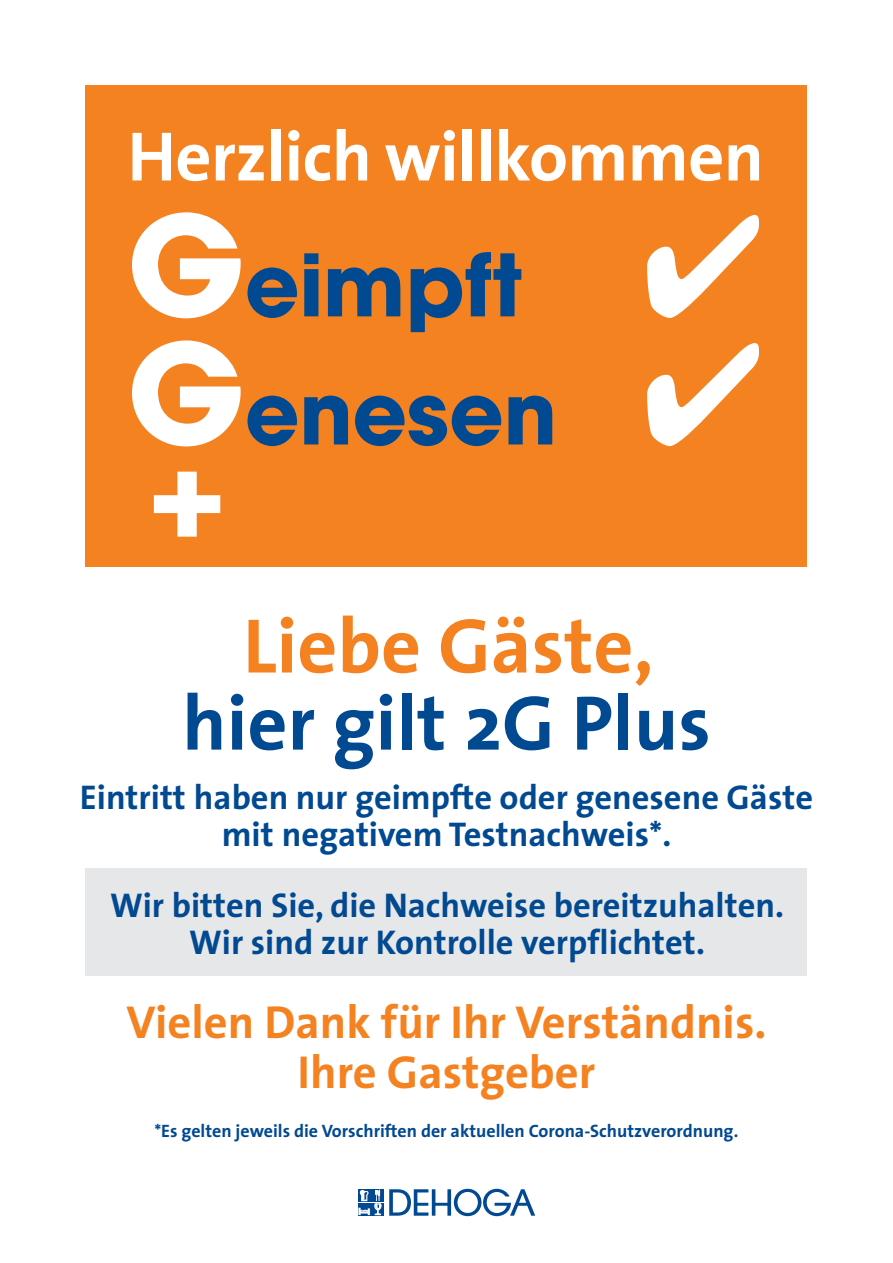
<style>
.page{position:relative;width:893px;height:1263px;background:#fff}
.page>*{position:absolute;margin:0;border:0;box-sizing:border-box;transform-origin:0 0}
.t1{font:700 153px "Avant Gard";color:#fff}
.t2{font:700 94.5px "Avant Gard";color:#014990}
.t3{font:700 78px "The Sans";color:#014990}
.t4{font:700 78px "The Sans";color:#f58220}
.t5{font:700 70.5px "The Sans";letter-spacing:-.01em;color:#fff}
.t6{font:700 46.5px "The Sans";color:#f58220}
.t7{font:700 34.5px/36.9px "The Sans";color:#014990;text-align:center}
.t8{font:700 18px "The Sans";color:#014990}
.s1{font-size:153px;color:#fff}
.s2{color:#fff}
</style>
<div class="page">
<div style="left:85px;top:868px;width:721px;height:107px;background:#e6e7e9"></div>
<div style="left:358px;top:1189px;width:12px;height:13px;background:#014990"></div>
<div style="left:371px;top:1189px;width:13px;height:13px;background:#014990"></div>
<svg style="left:358px;top:1203px;width:12px;height:13px"></svg>
<div style="left:371px;top:1203px;width:13px;height:13px;background:#014990"></div>
<svg style="left:359px;top:1189px;width:23px;height:26px"></svg>
<svg style="left:389px;top:1189px;width:146px;height:27px"></svg>
<div style="left:85px;top:85px;width:721px;height:482px;background:#f58220"></div>
<p class="t5" style="left:128px;top:129px;width:638px">Herzlich willkommen</p>
<p class="t2" style="left:128px;top:251px;width:638px"><span class="s1">G</span>eimpft <span class="s2">✔</span></p>
<p class="t2" style="left:128px;top:379px;width:638px"><span class="s1">G</span>enesen <span class="s2">✔</span></p>
<p class="t1" style="left:149px;top:451px;width:78px">+</p>
<p class="t4" style="left:243px;top:615px;width:412px">Liebe Gäste,</p>
<p class="t3" style="left:182px;top:693px;width:530px">hier gilt 2G Plus</p>
<p class="t7" style="left:80px;top:782px;width:735px">Eintritt haben nur geimpfte oder genesene Gäste mit negativem Testnachweis*.</p>
<p class="t7" style="left:110px;top:891px;width:675px">Wir bitten Sie, die Nachweise bereitzuhalten.</p>
<p class="t7" style="left:189px;top:927px;width:517px">Wir sind zur Kontrolle verpflichtet.</p>
<p class="t6" style="left:127px;top:1004px;width:641px">Vielen Dank für Ihr Verständnis.</p>
<p class="t6" style="left:298px;top:1054px;width:299px">Ihre Gastgeber</p>
<p class="t8" style="left:154px;top:1124px;width:586px">*Es gelten jeweils die Vorschriften der aktuellen Corona-Schutzverordnung.</p>
</div>
